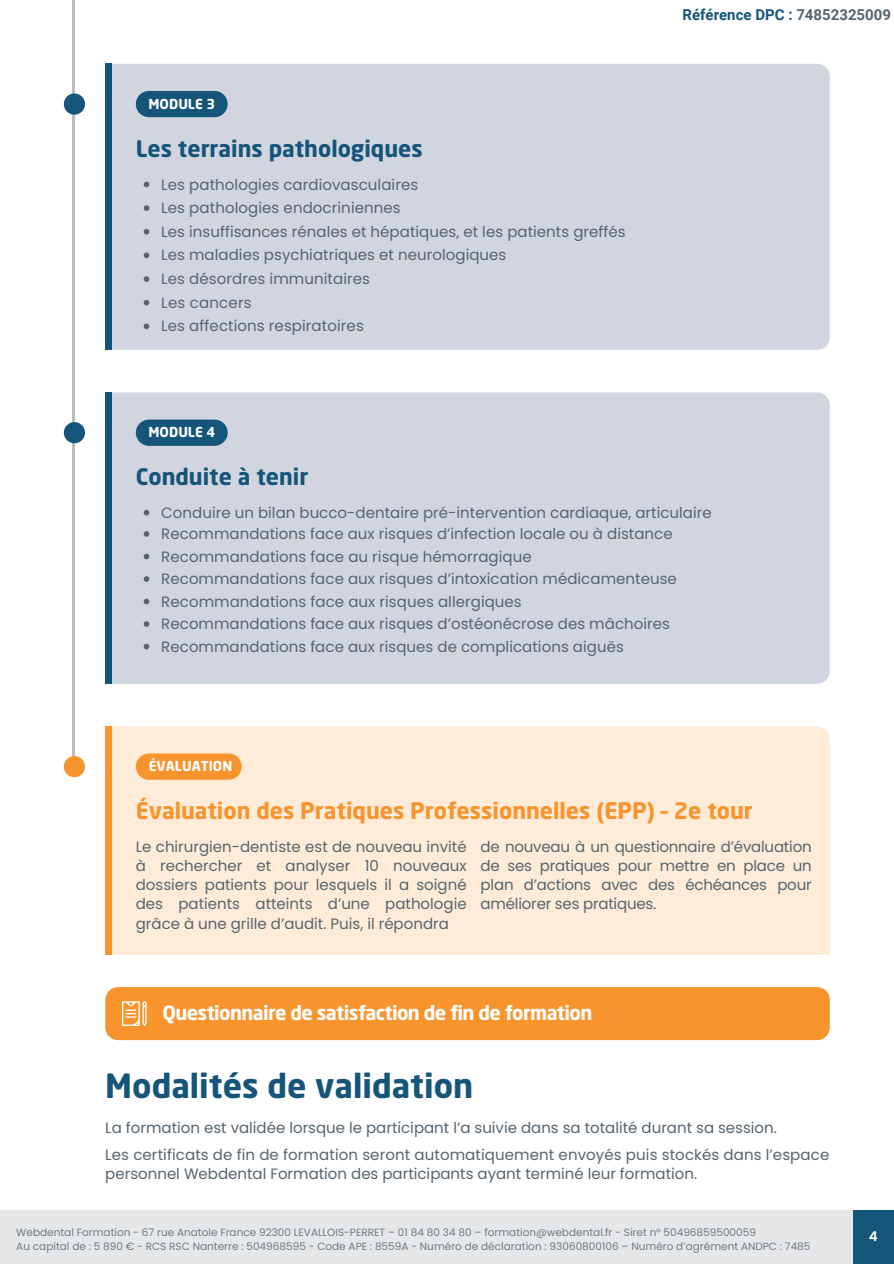
<style>
.page{position:relative;width:894px;height:1264px;background:#fff}
.page>*{position:absolute;margin:0;border:0;box-sizing:border-box;transform-origin:0 0}
.t1{font:700 33px "Neo Sans Std";color:#16557a}
.t2{font:700 22.5px "Neo Sans Std";color:#f8942d}
.t3{font:700 22.5px "Neo Sans Std";color:#16557a}
.t4{font:700 19.5px "Neo Sans Std";letter-spacing:-.035em;color:#fff}
.t5{font:15px/19.2px "Poppins";letter-spacing:.005em;color:#57646e}
.t6{font:700 15px "Roboto";color:#16557a}
.t7{font:700 13.5px "Neo Sans Std";color:#fff}
.t8{font:600 13.5px "Poppins";color:#fff}
.t9{font:10.5px/13.5px "Poppins";color:#717a83}
.s1{color:#57646e}
</style>
<div class="page">
<hr style="left:73px;top:0;width:1px;height:767px;background:#bcbec0">
<div style="left:64px;top:422px;width:21px;height:21px;background:#16557a;border-radius:50%"></div>
<div style="left:64px;top:93px;width:21px;height:22px;background:#16557a;border-radius:50%"></div>
<div style="left:64px;top:756px;width:21px;height:21px;background:#f8942d;border-radius:50%"></div>
<div style="left:111px;top:64px;width:718px;height:286px;background:#d1d5e0"></div>
<div style="left:105px;top:64px;width:6px;height:286px;background:#16557a"></div>
<div style="left:136px;top:91px;width:91px;height:26px;background:#16557a;border-radius:13px"></div>
<div style="left:111px;top:392px;width:718px;height:291px;background:#d1d5e0"></div>
<div style="left:105px;top:392px;width:6px;height:291px;background:#16557a"></div>
<div style="left:136px;top:419px;width:91px;height:27px;background:#16557a;border-radius:13px"></div>
<div style="left:111px;top:726px;width:718px;height:228px;background:#ffecd8"></div>
<div style="left:105px;top:726px;width:6px;height:228px;background:#f8942d"></div>
<div style="left:136px;top:753px;width:106px;height:26px;background:#f8942d;border-radius:13px"></div>
<div style="left:105px;top:987px;width:724px;height:53px;background:#f8942d;border-radius:13px"></div>
<svg style="left:122px;top:1001px;width:25px;height:25px"></svg>
<div style="left:0;top:1210px;width:893px;height:53px;background:#e6e7e8"></div>
<div style="left:853px;top:1210px;width:40px;height:53px;background:#16557a"></div>
<svg style="left:144px;top:182px;width:5px;height:5px"></svg>
<svg style="left:144px;top:205px;width:5px;height:6px"></svg>
<svg style="left:144px;top:229px;width:5px;height:5px"></svg>
<svg style="left:144px;top:252px;width:5px;height:6px"></svg>
<svg style="left:144px;top:276px;width:5px;height:6px"></svg>
<svg style="left:144px;top:300px;width:5px;height:5px"></svg>
<svg style="left:144px;top:323px;width:5px;height:6px"></svg>
<svg style="left:144px;top:510px;width:5px;height:5px"></svg>
<svg style="left:144px;top:531px;width:5px;height:6px"></svg>
<svg style="left:144px;top:553px;width:5px;height:6px"></svg>
<svg style="left:144px;top:576px;width:5px;height:6px"></svg>
<svg style="left:144px;top:598px;width:5px;height:6px"></svg>
<svg style="left:144px;top:621px;width:5px;height:6px"></svg>
<svg style="left:144px;top:643px;width:5px;height:6px"></svg>
<div style="left:247px;top:753px;width:71px;height:29px;background:#ffecd8"></div>
<p class="t7" style="left:148px;top:98px;width:68px">MODULE 3</p>
<h2 class="t3" style="left:136px;top:140px;width:288px">Les terrains pathologiques</h2>
<p class="t5" style="left:161px;top:172px;width:466px;line-height:23.7px">Les pathologies cardiovasculaires<br>Les pathologies endocriniennes<br>Les insuffisances rénales et hépatiques, et les patients greffés Les maladies psychiatriques et neurologiques<br>Les désordres immunitaires<br>Les cancers<br>Les affections respiratoires</p>
<p class="t7" style="left:148px;top:427px;width:68px">MODULE 4</p>
<h2 class="t3" style="left:136px;top:468px;width:174px">Conduite à tenir</h2>
<p class="t6" style="left:682px;top:6px;width:210px">Référence DPC : <span class="s1">74852325009</span></p>
<p class="t5" style="left:161px;top:501px;width:551px;line-height:22.4px">Conduire un bilan bucco-dentaire pré-intervention cardiaque, articulaire Recommandations face aux risques d’infection locale ou à distance Recommandations face au risque hémorragique<br>Recommandations face aux risques d’intoxication médicamenteuse Recommandations face aux risques allergiques<br>Recommandations face aux risques d’ostéonécrose des mâchoires Recommandations face aux risques de complications aiguës</p>
<p class="t7" style="left:149px;top:761px;width:85px">ÉVALUATION</p>
<h2 class="t2" style="left:136px;top:802px;width:618px">Évaluation des Pratiques Professionnelles (EPP) – 2e tour</h2>
<p class="t5" style="left:136px;top:837px;width:332px;text-align:justify">Le chirurgien-dentiste est de nouveau invité à rechercher et analyser 10 nouveaux dossiers patients pour lesquels il a soigné des patients atteints d’une pathologie grâce à une grille d’audit. Puis, il répondra</p>
<p class="t5" style="left:480px;top:837px;width:332px;text-align:justify">de nouveau à un questionnaire d’évaluation de ses pratiques pour mettre en place un plan d’actions avec des échéances pour améliorer ses pratiques.</p>
<h3 class="t4" style="left:162px;top:1004px;width:431px">Questionnaire de satisfaction de fin de formation</h3>
<h1 class="t1" style="left:105px;top:1072px;width:369px">Modalités de validation</h1>
<p class="t5" style="left:105px;top:1114px;width:725px;line-height:27px">La formation est validée lorsque le participant l’a suivie dans sa totalité durant sa session.<br>Les certificats de fin de formation seront automatiquement envoyés puis stockés dans l’espace</p>
<p class="t5" style="left:105px;top:1164px;width:593px">personnel Webdental Formation des participants ayant terminé leur formation.</p>
<p class="t9" style="left:16px;top:1225px;width:795px">Webdental Formation - 67 rue Anatole France 92300 LEVALLOIS-PERRET – 01 84 80 34 80 – formation@webdental.fr - Siret n° 50496859500059<br>Au capital de : 5 890 € - RCS RSC Nanterre : 504968595 - Code APE : 8559A - Numéro de déclaration : 93060800106 – Numéro d’agrément ANDPC : 7485</p>
<p class="t8" style="left:868px;top:1226px;width:10px">4</p>
</div>
